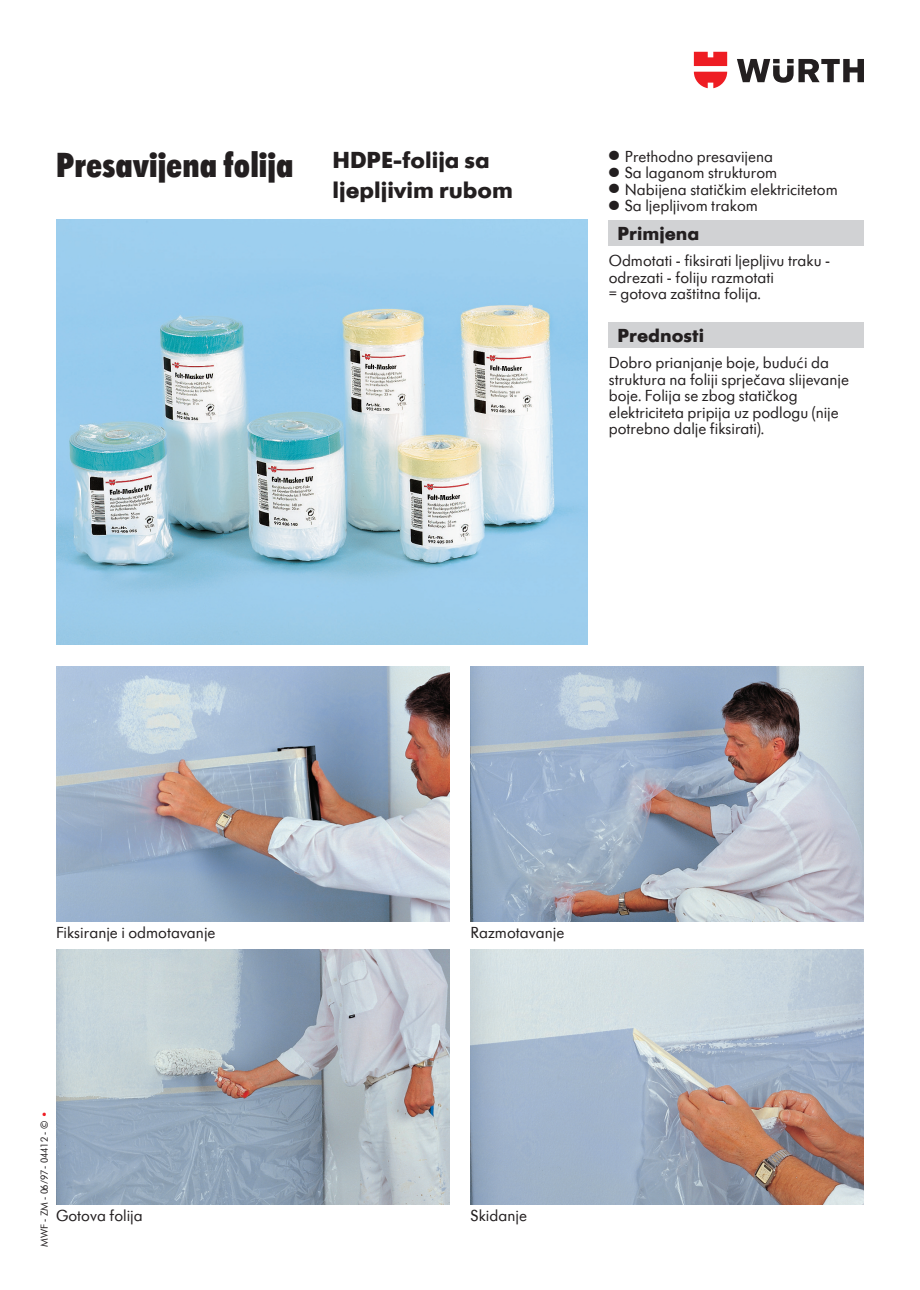
<style>
.page{position:relative;width:920px;height:1290px;background:#fff}
.page>*{position:absolute;margin:0;border:0;box-sizing:border-box;transform-origin:0 0}
.t1{font:36px "Futura SB Ext Bol Con";color:#231f20}
.t2{font:700 24px/30px "Futura SB";color:#231f20}
.t3{font:700 19.5px "Futura SB";color:#231f20}
.t4{font:16.5px/16.5px "Futura SB";color:#231f20}
.t5{font:10.5px "Futura SB";color:#231f20}
.s1{color:#ee1d23}
</style>
<div class="page">
<img style="left:56px;top:220px;width:532px;height:425px">
<img style="left:56px;top:666px;width:393px;height:255px">
<img style="left:56px;top:949px;width:393px;height:255px">
<img style="left:471px;top:666px;width:393px;height:255px">
<img style="left:471px;top:949px;width:393px;height:255px">
<div style="left:609px;top:220px;width:255px;height:25px;background:#d1d2d4"></div>
<div style="left:609px;top:322px;width:255px;height:25px;background:#d1d2d4"></div>
<svg style="left:737px;top:59px;width:127px;height:24px"></svg>
<svg style="left:694px;top:52px;width:33px;height:36px"></svg>
<h1 class="t1" style="left:56px;top:150px;width:239px">Presavijena folija</h1>
<p class="t4" style="left:609px;top:150px;width:166px">● Prethodno presavijena</p>
<h2 class="t2" style="left:332px;top:147px;width:182px">HDPE-folija sa ljepljivim rubom</h2>
<p class="t4" style="left:609px;top:166px;width:170px">● Sa laganom strukturom</p>
<p class="t4" style="left:609px;top:183px;width:230px">● Nabijena stati~kim elektricitetom</p>
<p class="t4" style="left:609px;top:199px;width:151px">● Sa ljepljivom trakom</p>
<p class="t3" style="left:617px;top:225px;width:84px">Primjena</p>
<p class="t4" style="left:609px;top:254px;width:223px">Odmotati - fiksirati ljepljivu traku - odrezati - foliju razmotati<br>= gotova za{titna folija.</p>
<p class="t3" style="left:617px;top:327px;width:88px">Prednosti</p>
<p class="t4" style="left:609px;top:356px;width:242px">Dobro prianjanje boje, budu}i da struktura na foliji sprje~ava slijevanje boje. Folija se zbog stati~kog elektriciteta pripija uz podlogu (nije potrebno dalje fiksirati).</p>
<p class="t4" style="left:56px;top:926px;width:161px">Fiksiranje i odmotavanje</p>
<p class="t5" style="left:40px;top:1247px;width:137px;rotate:-90deg">MWF - ZM - 06/97- 04412 - © <span class="s1">•</span></p>
<p class="t4" style="left:56px;top:1208px;width:88px">Gotova folija</p>
<p class="t4" style="left:471px;top:926px;width:95px">Razmotavanje</p>
<p class="t4" style="left:471px;top:1208px;width:58px">Skidanje</p>
</div>
